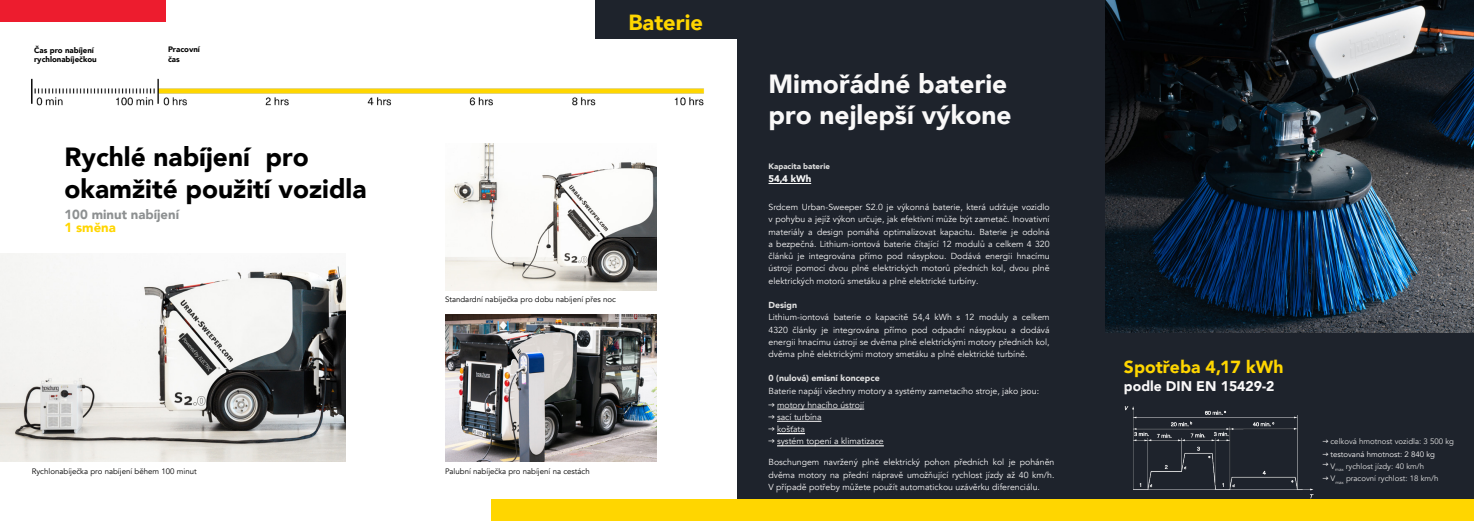
<style>
.page{position:relative;width:1474px;height:521px;background:#fff}
.page>*{position:absolute;margin:0;border:0;box-sizing:border-box;transform-origin:0 0}
.t1{font:900 26.25px/31.5px "Avenir";color:#000}
.t2{font:900 26.25px/31.5px "Avenir";color:#f9f8f8}
.t3{font:900 21.88px "Avenir";color:#ffd600}
.t4{font:900 17.5px "Avenir";color:#ffd600}
.t5{font:900 14px "Avenir";color:#f9f8f8}
.t6{font:900 13.12px "Avenir";color:#8d9091}
.t7{font:900 13.12px "Avenir";color:#ffd600}
.t8{font:900 9.62px "Avenir";color:#fff}
.t9{font:8.75px/12.2px "Avenir";color:#f9f8f8;text-align:justify}
.t10{font:900 8.75px "Avenir";color:#e1e1e1}
.t11{font:7.88px "Avenir";color:#000}
.t12{font:7.88px "Avenir";color:#e1e1e1}
.t13{font:900 7.88px/9.5px "Avenir";color:#000}
.t14{font:7.88px "Avenir";color:#f9f8f8}
.t15{font:900 7.88px "Avenir";color:#e1e1e1}
.s1{font-family:"GT Walsheim Pro"}
.s2{font-family:"GT Walsheim Pro";color:#f9f8f8}
</style>
<div class="page">
<img style="left:0;top:253px;width:345px;height:208px">
<img style="left:32px;top:78px;width:672px;height:28px">
<img style="left:445px;top:143px;width:212px;height:147px">
<img style="left:445px;top:314px;width:212px;height:147px">
<div style="left:595px;top:0;width:142px;height:38px;background:#1e232c"></div>
<div style="left:737px;top:0;width:736px;height:521px;background:#1e232c"></div>
<div style="left:491px;top:500px;width:982px;height:21px;background:#ffd600"></div>
<hr style="left:768px;top:183px;width:43px;height:1px;background:#fff">
<hr style="left:777px;top:445px;width:106px;height:1px;background:#f9f8f8">
<svg style="left:777px;top:433px;width:28px;height:1px"></svg>
<hr style="left:777px;top:421px;width:44px;height:1px;background:#f9f8f8">
<hr style="left:777px;top:409px;width:87px;height:1px;background:#f9f8f8">
<img style="left:1105px;top:0;width:368px;height:332px">
<div style="left:0;top:0;width:165px;height:21px;background:#ed1c2e"></div>
<img style="left:1124px;top:406px;width:190px;height:93px">
<p class="t13" style="left:34px;top:45px;width:64px">Čas pro nabíjení rychlonabíječkou</p>
<p class="t13" style="left:168px;top:45px;width:33px">Pracovní čas</p>
<h1 class="t1" style="left:65px;top:141px;width:303px">Rychlé nabíjení pro okamžité použití vozidla</h1>
<h3 class="t6" style="left:65px;top:203px;width:116px">100 minut nabíjení</h3>
<h3 class="t7" style="left:65px;top:216px;width:53px">1 směna</h3>
<p class="t11" style="left:32px;top:466px;width:166px">Rychlonabíječka pro nabíjení během 100 minut</p>
<h2 class="t3" style="left:628px;top:4px;width:76px">Baterie</h2>
<p class="t11" style="left:445px;top:295px;width:172px">Standardní nabíječka pro dobu nabíjení přes noc</p>
<p class="t11" style="left:445px;top:466px;width:146px">Palubní nabíječka pro nabíjení na cestách</p>
<h1 class="t2" style="left:768px;top:67px;width:245px">Mimořádné baterie pro nejlepší výkone</h1>
<p class="t15" style="left:768px;top:160px;width:63px">Kapacita baterie</p>
<p class="t8" style="left:768px;top:170px;width:44px">54,4 kWh</p>
<p class="t9" style="left:768px;top:201px;width:283px">Srdcem Urban-Sweeper S2.0 je výkonná baterie, která udržuje vozidlo v pohybu a jejíž výkon určuje, jak efektivní může být zametač. Inovativní materiály a design pomáhá optimalizovat kapacitu. Baterie je odolná a bezpečná. Lithium-iontová baterie čítající 12 modulů a celkem 4 320 článků je integrována přímo pod násypkou. Dodává energii hnacímu ústrojí pomocí dvou plně elektrických motorů předních kol, dvou plně elektrických motorů smetáku a plně elektrické turbíny.</p>
<p class="t10" style="left:768px;top:297px;width:30px">Design</p>
<p class="t9" style="left:768px;top:311px;width:283px">Lithium-iontová baterie o kapacitě 54,4 kWh s 12 moduly a celkem 4320 články je integrována přímo pod odpadní násypkou a dodává energii hnacímu ústrojí se dvěma plně elektrickými motory předních kol, dvěma plně elektrickými motory smetáku a plně elektrické turbíně.</p>
<p class="t10" style="left:768px;top:371px;width:113px">0 (nulová) emisní koncepce</p>
<p class="t9" style="left:768px;top:385px;width:272px">Baterie napájí všechny motory a systémy zametacího stroje, jako jsou:</p>
<p class="t9" style="left:768px;top:398px;width:97px"><span class="s1">→</span> motory hnacího ústrojí</p>
<p class="t9" style="left:768px;top:411px;width:55px"><span class="s1">→</span> sací turbína</p>
<p class="t9" style="left:768px;top:423px;width:38px"><span class="s1">→</span> košťata</p>
<p class="t9" style="left:768px;top:435px;width:117px"><span class="s1">→</span> systém topení a klimatizace</p>
<p class="t9" style="left:768px;top:456px;width:287px">Boschungem navržený plně elektrický pohon předních kol je poháněn dvěma motory na přední nápravě umožňující rychlost jízdy až 40 km/h.<br>V případě potřeby můžete použít automatickou uzávěrku diferenciálu.</p>
<h3 class="t4" style="left:1123px;top:351px;width:161px">Spotřeba 4,17 kWh</h3>
<h3 class="t5" style="left:1123px;top:374px;width:152px">podle DIN EN 15429-2</h3>
<p class="t12" style="left:1322px;top:437px;width:133px"><span class="s2">→</span> celková hmotnost vozidla: 3 500 kg</p>
<p class="t14" style="left:1322px;top:449px;width:114px"><span class="s1">→</span> testovaná hmotnost: 2 840 kg</p>
<p class="t12" style="left:1322px;top:461px;width:103px"><sup>→</sup> V<sub>max</sub> rychlost jízdy: 40 km/h</p>
<p class="t12" style="left:1322px;top:473px;width:117px"><span class="s2">→</span> V<sub>max</sub> pracovní rychlost: 18 km/h</p>
</div>
